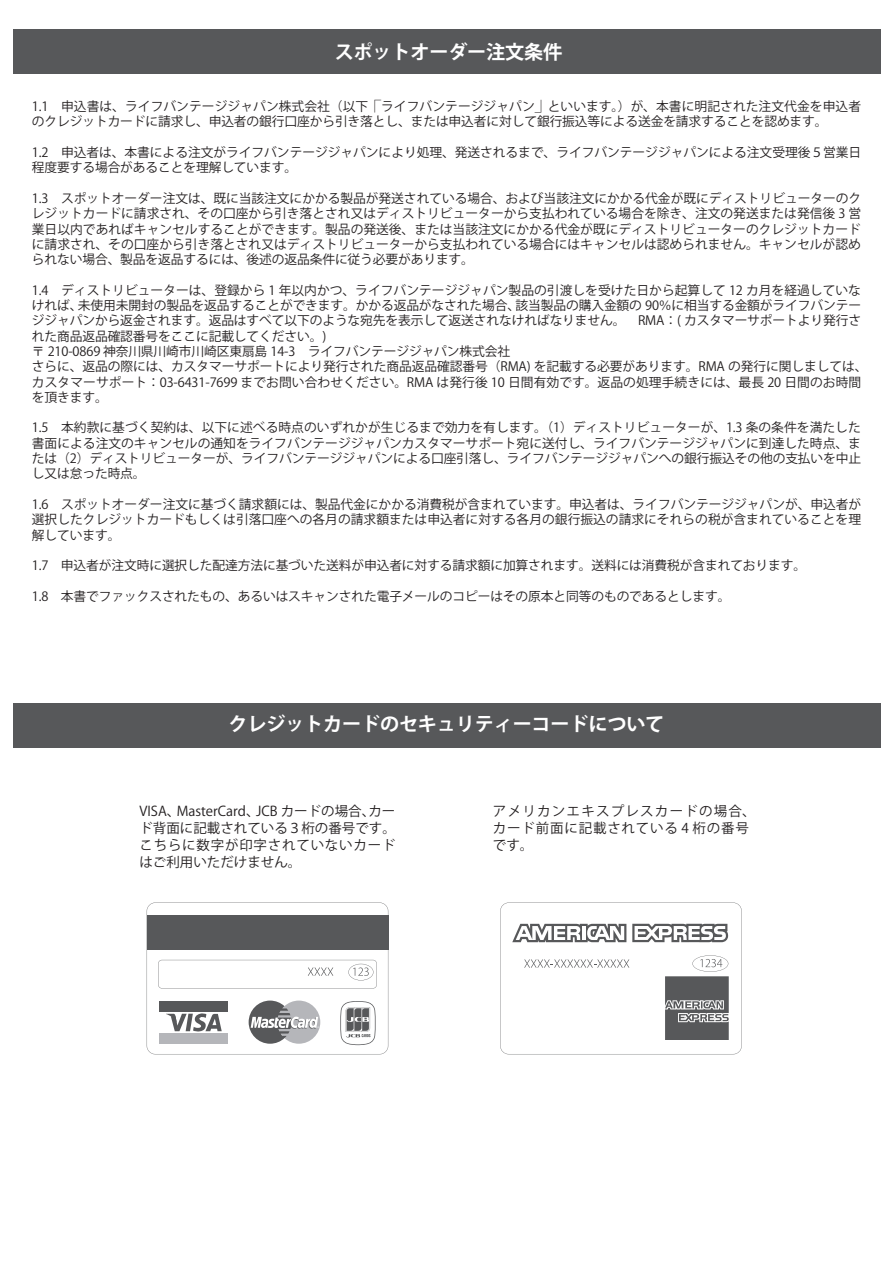
<style>
.page{position:relative;width:893px;height:1263px;background:#fff}
.page>*{position:absolute;margin:0;border:0;box-sizing:border-box;transform-origin:0 0}
.t1{font:700 19.2px "Koz Go Pr 6 N";letter-spacing:-.01em;color:#fff}
.t2{font:13.5px/17px "Koz Go Pr 6 N";letter-spacing:.055em;color:#231f20;text-align:justify}
.t3{font:13.5px/17px "Koz Go Pr 6 N";letter-spacing:.075em;color:#231f20}
.t4{font:12.75px/15.3px "Koz Go Pr 6 N";letter-spacing:-.01em;color:#231f20}
</style>
<div class="page">
<div style="left:13px;top:703px;width:867px;height:44px;background:#57585a"></div>
<div style="left:13px;top:29px;width:867px;height:44px;background:#57585a"></div>
<svg style="left:500px;top:902px;width:242px;height:152px"></svg>
<svg style="left:147px;top:902px;width:241px;height:152px"></svg>
<h1 class="t1" style="left:335px;top:42px;width:229px">スポットオーダー注文条件</h1>
<p class="t4" style="left:32px;top:99px;width:831px">1.1　申込書は、ライフバンテージジャパン株式会社（以下⎾ライフバンテージジャパン⏌といいます。）が、本書に明記された注文代金を申込者のクレジットカードに請求し、申込者の銀行口座から引き落とし、または申込者に対して銀行振込等による送金を請求することを認めます。</p>
<p class="t4" style="left:32px;top:145px;width:831px">1.2　申込者は、本書による注文がライフバンテージジャパンにより処理、発送されるまで、ライフバンテージジャパンによる注文受理後５営業日程度要する場合があることを理解しています。</p>
<p class="t4" style="left:32px;top:191px;width:831px;text-align:justify">1.3　スポットオーダー注文は、既に当該注文にかかる製品が発送されている場合、および当該注文にかかる代金が既にディストリビューターのクレジットカードに請求され、その口座から引き落とされ又はディストリビューターから支払われている場合を除き、注文の発送または発信後 3 営業日以内であればキャンセルすることができます。製品の発送後、または当該注文にかかる代金が既にディストリビューターのクレジットカードに請求され、その口座から引き落とされ又はディストリビューターから支払われている場合にはキャンセルは認められません。キャンセルが認められない場合、製品を返品するには、後述の返品条件に従う必要があります。</p>
<p class="t4" style="left:32px;top:283px;width:837px">1.4　ディストリビューターは、登録から 1 年以内かつ、ライフバンテージジャパン製品の引渡しを受けた日から起算して 12 カ月を経過していなければ、未使用未開封の製品を返品することができます。かかる返品がなされた場合、該当製品の購入金額の 90％に相当する金額がライフバンテージジャパンから返金されます。返品はすべて以下のような宛先を表示して返送されなければなりません。　RMA：( カスタマーサポートより発行された商品返品確認番号をここに記載してください。)<br>〒 210-0869 神奈川県川崎市川崎区東扇島 14-3　ライフバンテージジャパン株式会社<br>さらに、返品の際には、カスタマーサポートにより発行された商品返品確認番号（RMA) を記載する必要があります。RMA の発行に関しましては、カスタマーサポート：03-6431-7699 までお問い合わせください。RMA は発行後 10 日間有効です。返品の処理手続きには、最長 20 日間のお時間を頂きます。</p>
<p class="t4" style="left:32px;top:420px;width:831px;text-align:justify">1.5　本約款に基づく契約は、以下に述べる時点のいずれかが生じるまで効力を有します。（1）ディストリビューターが、1.3 条の条件を満たした書面による注文のキャンセルの通知をライフバンテージジャパンカスタマーサポート宛に送付し、ライフバンテージジャパンに到達した時点、または（2）ディストリビューターが、ライフバンテージジャパンによる口座引落し、ライフバンテージジャパンへの銀行振込その他の支払いを中止し又は怠った時点。</p>
<p class="t4" style="left:32px;top:497px;width:831px;text-align:justify">1.6　スポットオーダー注文に基づく請求額には、製品代金にかかる消費税が含まれています。申込者は、ライフバンテージジャパンが、申込者が選択したクレジットカードもしくは引落口座への各月の請求額または申込者に対する各月の銀行振込の請求にそれらの税が含まれていることを理解しています。</p>
<p class="t4" style="left:32px;top:558px;width:776px">1.7　申込者が注文時に選択した配達方法に基づいた送料が申込者に対する請求額に加算されます。送料には消費税が含まれております。</p>
<p class="t4" style="left:32px;top:589px;width:700px">1.8　本書でファックスされたもの、あるいはスキャンされた電子メールのコピーはその原本と同等のものであるとします。</p>
<h1 class="t1" style="left:229px;top:713px;width:437px">クレジットカードのセキュリティーコードについて</h1>
<p class="t2" style="left:139px;top:802px;width:258px">VISA、MasterCard、JCB カードの場合、カード背面に記載されている３桁の番号です。こちらに数字が印字されていないカードはご利用いただけません。</p>
<p class="t3" style="left:493px;top:802px;width:264px">アメリカンエキスプレスカードの場合、カード前面に記載されている 4 桁の番号です。</p>
</div>
